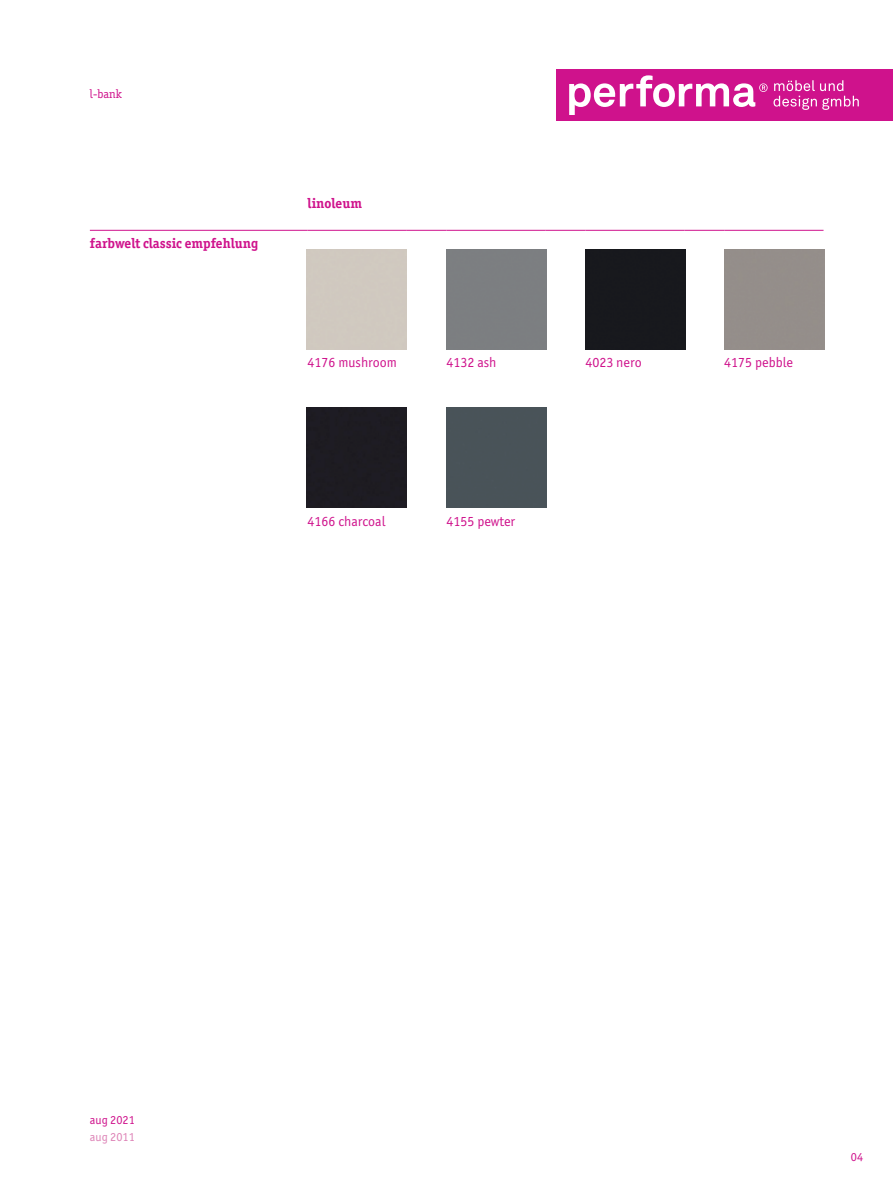
<style>
.page{position:relative;width:893px;height:1191px;background:#fff}
.page>*{position:absolute;margin:0;border:0;box-sizing:border-box;transform-origin:0 0}
.t1{font:14px "Officina Sans ITC Pro";color:#cf128c}
.t2{font:700 14px "Officina Serif ITC Pro";color:#cf128c}
.t3{font:12.25px "Officina Sans ITC Pro";color:#cf128c}
.t4{font:12.25px "Officina Sans ITC Pro";color:#dd82b6}
.t5{font:12.25px "Officina Serif ITC Pro";color:#cf128c}
</style>
<div class="page">
<hr style="left:90px;top:230px;width:218px;height:1px;background:#cf128c">
<hr style="left:308px;top:230px;width:99px;height:1px;background:#cf128c">
<hr style="left:407px;top:230px;width:39px;height:1px;background:#cf128c">
<hr style="left:446px;top:230px;width:100px;height:1px;background:#cf128c">
<hr style="left:546px;top:230px;width:39px;height:1px;background:#cf128c">
<hr style="left:585px;top:230px;width:100px;height:1px;background:#cf128c">
<hr style="left:685px;top:230px;width:39px;height:1px;background:#cf128c">
<hr style="left:724px;top:230px;width:99px;height:1px;background:#cf128c">
<div style="left:586px;top:249px;width:100px;height:100px;background:#18191d"></div>
<div style="left:446px;top:407px;width:100px;height:100px;background:#495358"></div>
<div style="left:306px;top:407px;width:100px;height:100px;background:#1e1c21"></div>
<div style="left:556px;top:69px;width:337px;height:52px;background:#cf128c"></div>
<svg style="left:569px;top:75px;width:290px;height:40px"></svg>
<p class="t5" style="left:90px;top:87px;width:33px">l-bank</p>
<p class="t2" style="left:90px;top:235px;width:170px">farbwelt classic empfehlung</p>
<p class="t2" style="left:308px;top:195px;width:56px">linoleum</p>
<p class="t1" style="left:308px;top:354px;width:91px">4176 mushroom</p>
<p class="t1" style="left:446px;top:354px;width:52px">4132 ash</p>
<p class="t1" style="left:585px;top:354px;width:58px">4023 nero</p>
<p class="t1" style="left:724px;top:354px;width:70px">4175 pebble</p>
<p class="t1" style="left:308px;top:513px;width:80px">4166 charcoal</p>
<p class="t1" style="left:446px;top:513px;width:70px">4155 pewter</p>
<p class="t3" style="left:90px;top:1112px;width:46px">aug 2021</p>
<p class="t4" style="left:90px;top:1130px;width:46px">aug 2011</p>
<p class="t3" style="left:851px;top:1149px;width:14px">04</p>
</div>
